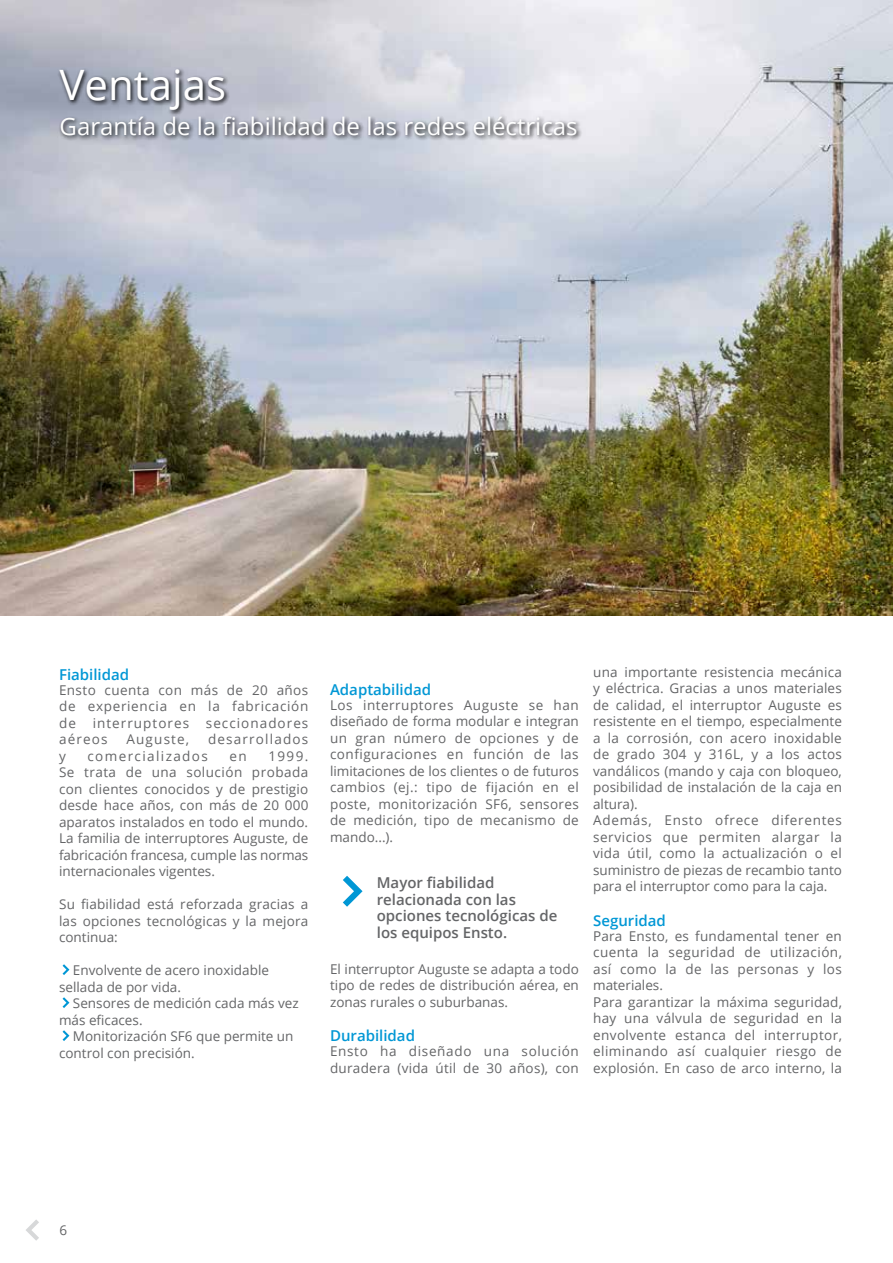
<style>
.page{position:relative;width:893px;height:1263px;background:#fff}
.page>*{position:absolute;margin:0;border:0;box-sizing:border-box;transform-origin:0 0}
.t1{font:42px "Open Sans";color:#fff}
.t2{font:24px "Open Sans";color:#fff}
.t3{font:600 15px/16.5px "Open Sans";color:#646567}
.t4{font:600 15px "Open Sans";color:#0097d5}
.t5{font:13.5px/16.5px "Open Sans";letter-spacing:.015em;color:#646567;text-align:justify}
.t6{font:13.5px/16.5px "Open Sans";letter-spacing:.05em;color:#646567}
.t7{font:13.5px "Open Sans";letter-spacing:.085em;color:#646567}
.t8{font:13.5px "Open Sans";letter-spacing:.105em;color:#646567}
</style>
<div class="page">
<svg style="left:26px;top:1219px;width:13px;height:22px"></svg>
<img style="left:0;top:0;width:893px;height:616px">
<div style="left:57px;top:67px;width:526px;height:74px;background:#000;opacity:.97"></div>
<svg style="left:63px;top:964px;width:6px;height:11px"></svg>
<svg style="left:63px;top:997px;width:6px;height:11px"></svg>
<svg style="left:63px;top:1030px;width:6px;height:11px"></svg>
<svg style="left:343px;top:876px;width:20px;height:31px"></svg>
<h1 class="t1" style="left:60px;top:56px;width:168px">Ventajas</h1>
<h2 class="t2" style="left:60px;top:110px;width:519px">Garantía de la fiabilidad de las redes eléctricas</h2>
<p class="t4" style="left:59px;top:664px;width:72px">Fiabilidad</p>
<p class="t5" style="left:59px;top:681px;width:251px">Ensto cuenta con más de 20 años de experiencia en la fabricación de interruptores seccionadores aéreos</p>
<p class="t7" style="left:126px;top:730px;width:64px">Auguste,</p>
<p class="t7" style="left:208px;top:730px;width:102px">desarrollados</p>
<p class="t5" style="left:59px;top:747px;width:8px">y</p>
<p class="t8" style="left:87px;top:746px;width:122px">comercializados</p>
<p class="t5" style="left:230px;top:747px;width:19px">en</p>
<p class="t5" style="left:59px;top:747px;width:251px;text-indent:209px">1999.<br>Se trata de una solución probada con clientes conocidos y de prestigio desde hace años, con más de 20 000 aparatos instalados en todo el mundo.<br>La familia de interruptores Auguste, de fabricación francesa, cumple las normas internacionales vigentes.</p>
<p class="t5" style="left:59px;top:895px;width:251px">Su fiabilidad está reforzada gracias a las opciones tecnológicas y la mejora continua:</p>
<p class="t5" style="left:59px;top:961px;width:211px;text-indent:14px">Envolvente de acero inoxidable sellada de por vida.</p>
<p class="t5" style="left:59px;top:994px;width:241px;text-indent:14px">Sensores de medición cada más vez más eficaces.</p>
<p class="t5" style="left:59px;top:1027px;width:236px;text-indent:14px">Monitorización SF6 que permite un control con precisión.</p>
<p class="t4" style="left:330px;top:679px;width:103px">Adaptabilidad</p>
<p class="t5" style="left:330px;top:696px;width:250px">Los interruptores Auguste se han diseñado de forma modular e integran un gran número de opciones y de configuraciones en función de las limitaciones de los clientes o de futuros cambios (ej.: tipo de fijación en el poste, monitorización SF6, sensores de medición, tipo de mecanismo de mando...).</p>
<p class="t3" style="left:377px;top:874px;width:182px">Mayor fiabilidad relacionada con las opciones tecnológicas de los equipos Ensto.</p>
<p class="t5" style="left:330px;top:960px;width:250px">El interruptor Auguste se adapta a todo tipo de redes de distribución aérea, en zonas rurales o suburbanas.</p>
<p class="t4" style="left:330px;top:1026px;width:86px">Durabilidad</p>
<p class="t6" style="left:330px;top:1043px;width:250px">Ensto ha diseñado una solución duradera (vida útil de 30 años), con</p>
<p class="t5" style="left:593px;top:663px;width:250px;text-align:left">una importante resistencia mecánica y eléctrica. Gracias a unos materiales de calidad, el interruptor Auguste es resistente en el tiempo, especialmente a la corrosión, con acero inoxidable de grado 304 y 316L, y a los actos vandálicos (mando y caja con bloqueo, posibilidad de instalación de la caja en altura).<br>Además, Ensto ofrece diferentes servicios que permiten alargar la vida útil, como la actualización o el suministro de piezas de recambio tanto para el interruptor como para la caja.</p>
<p class="t4" style="left:593px;top:910px;width:74px">Seguridad</p>
<p class="t5" style="left:593px;top:927px;width:250px;text-align:left">Para Ensto, es fundamental tener en cuenta la seguridad de utilización, así como la de las personas y los materiales.<br>Para garantizar la máxima seguridad, hay una válvula de seguridad en la envolvente estanca del interruptor, eliminando así cualquier riesgo de explosión. En caso de arco interno, la</p>
<p class="t5" style="left:60px;top:1221px;width:9px">6</p>
</div>
